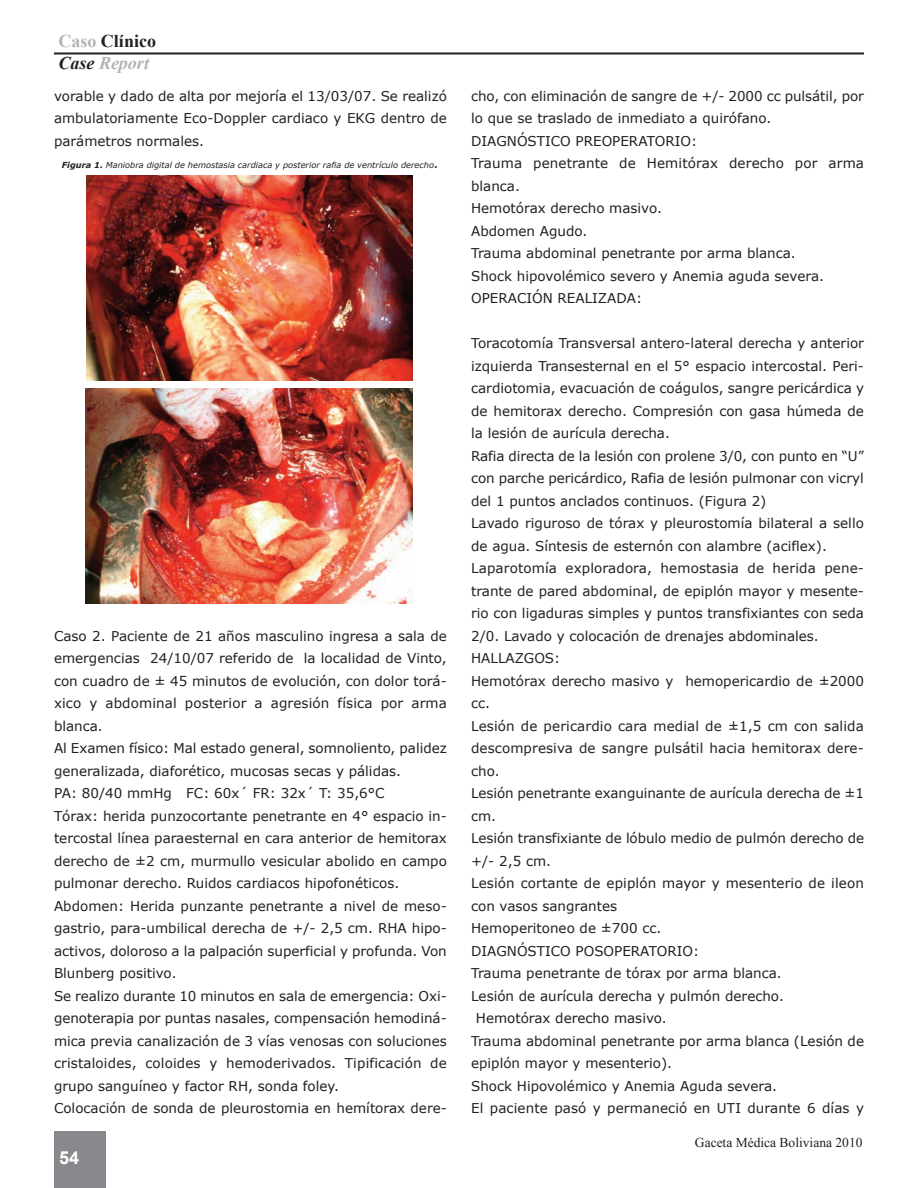
<style>
.page{position:relative;width:918px;height:1188px;background:#fff}
.page>*{position:absolute;margin:0;border:0;box-sizing:border-box;transform-origin:0 0}
.t1{font:700 18px/22.5px "Times New Roman";color:#231f20}
.t2{font:700 18px "Arial";color:#fff}
.t3{font:13.5px/22.5px "Verdana";color:#231f20}
.t4{font:13.5px "Times New Roman";color:#231f20}
.t5{font:italic 8.25px "Verdana";color:#231f20}
.s1{color:#b2b3b7}
.s2{font-style:italic}
.s3{font-style:italic;color:#b2b3b7}
.s4{font-weight:700}
.s5{font-size:13.5px}
</style>
<div class="page">
<hr style="left:54px;top:52px;width:810px;height:2px;background:#231f20">
<hr style="left:54px;top:54px;width:810px;height:1px;background:#231f20">
<div style="left:54px;top:1131px;width:51px;height:57px;background:#87898c"></div>
<img style="left:86px;top:176px;width:327px;height:205px">
<img style="left:86px;top:389px;width:327px;height:215px">
<h1 class="t1" style="left:58px;top:29px;width:99px"><span class="s1">Caso</span> Clínico<br><span class="s2">Case</span> <span class="s3">Report</span></h1>
<p class="t3" style="left:54px;top:84px;width:394px;text-align:justify">vorable y dado de alta por mejoría el 13/03/07. Se realizó ambulatoriamente Eco-Doppler cardiaco y EKG dentro de parámetros normales.</p>
<p class="t5" style="left:62px;top:160px;width:379px"><span class="s4">Figura 1.</span> Maniobra digital de hemostasia cardiaca y posterior rafia de ventrículo derecho<span class="s5">.</span></p>
<p class="t3" style="left:54px;top:624px;width:394px">Caso 2. Paciente de 21 años masculino ingresa a sala de emergencias 24/10/07 referido de la localidad de Vinto, con cuadro de ± 45 minutos de evolución, con dolor torá&shy;xico y abdominal posterior a agresión física por arma blanca.<br>Al Examen físico: Mal estado general, somnoliento, palidez generalizada, diaforético, mucosas secas y pálidas.<br>PA: 80/40 mmHg FC: 60x´ FR: 32x´ T: 35,6°C<br>Tórax: herida punzocortante penetrante en 4° espacio in&shy;tercostal línea paraesternal en cara anterior de hemitorax derecho de ±2 cm, murmullo vesicular abolido en campo pulmonar derecho. Ruidos cardiacos hipofonéticos.<br>Abdomen: Herida punzante penetrante a nivel de meso&shy;gastrio, para-umbilical derecha de +/- 2,5 cm. RHA hipo&shy;activos, doloroso a la palpación superficial y profunda. Von Blunberg positivo.<br>Se realizo durante 10 minutos en sala de emergencia: Oxi&shy;genoterapia por puntas nasales, compensación hemodiná&shy;mica previa canalización de 3 vías venosas con soluciones cristaloides, coloides y hemoderivados. Tipificación de grupo sanguíneo y factor RH, sonda foley.<br>Colocación de sonda de pleurostomia en hemítorax dere-</p>
<h1 class="t2" style="left:59px;top:1147px;width:22px">54</h1>
<p class="t3" style="left:471px;top:84px;width:394px">cho, con eliminación de sangre de +/- 2000 cc pulsátil, por lo que se traslado de inmediato a quirófano.<br>DIAGNÓSTICO PREOPERATORIO:<br>Trauma penetrante de Hemitórax derecho por arma blanca.<br>Hemotórax derecho masivo.<br>Abdomen Agudo.<br>Trauma abdominal penetrante por arma blanca.<br>Shock hipovolémico severo y Anemia aguda severa.<br>OPERACIÓN REALIZADA:</p>
<p class="t3" style="left:471px;top:332px;width:394px">Toracotomía Transversal antero-lateral derecha y anterior</p>
<p class="t3" style="left:471px;top:354px;width:394px">izquierda Transesternal en el 5° espacio intercostal. Peri-</p>
<p class="t3" style="left:471px;top:377px;width:394px">cardiotomia, evacuación de coágulos, sangre pericárdica y</p>
<p class="t3" style="left:471px;top:399px;width:394px">de hemitorax derecho. Compresión con gasa húmeda de</p>
<p class="t3" style="left:471px;top:422px;width:200px">la lesión de aurícula derecha.</p>
<p class="t3" style="left:471px;top:444px;width:394px">Rafia directa de la lesión con prolene 3/0, con punto en “U”</p>
<p class="t3" style="left:471px;top:467px;width:394px">con parche pericárdico, Rafia de lesión pulmonar con vicryl</p>
<p class="t3" style="left:471px;top:489px;width:297px">del 1 puntos anclados continuos. (Figura 2)</p>
<p class="t3" style="left:471px;top:512px;width:394px">Lavado riguroso de tórax y pleurostomía bilateral a sello</p>
<p class="t3" style="left:471px;top:534px;width:357px">de agua. Síntesis de esternón con alambre (aciflex).</p>
<p class="t3" style="left:471px;top:557px;width:394px">Laparotomía exploradora, hemostasia de herida pene-</p>
<p class="t3" style="left:471px;top:579px;width:394px">trante de pared abdominal, de epiplón mayor y mesente-</p>
<p class="t3" style="left:471px;top:602px;width:394px">rio con ligaduras simples y puntos transfixiantes con seda</p>
<p class="t3" style="left:471px;top:624px;width:349px">2/0. Lavado y colocación de drenajes abdominales.</p>
<p class="t3" style="left:471px;top:647px;width:91px">HALLAZGOS:</p>
<p class="t3" style="left:471px;top:669px;width:394px">Hemotórax derecho masivo y hemopericardio de ±2000</p>
<p class="t3" style="left:471px;top:692px;width:20px">cc.</p>
<p class="t3" style="left:471px;top:714px;width:394px">Lesión de pericardio cara medial de ±1,5 cm con salida</p>
<p class="t3" style="left:471px;top:737px;width:394px">descompresiva de sangre pulsátil hacia hemitorax dere-</p>
<p class="t3" style="left:471px;top:759px;width:30px">cho.</p>
<p class="t3" style="left:471px;top:782px;width:394px">Lesión penetrante exanguinante de aurícula derecha de ±1</p>
<p class="t3" style="left:471px;top:804px;width:27px">cm.</p>
<p class="t3" style="left:471px;top:827px;width:394px">Lesión transfixiante de lóbulo medio de pulmón derecho de</p>
<p class="t3" style="left:471px;top:849px;width:81px">+/- 2,5 cm.</p>
<p class="t3" style="left:471px;top:872px;width:394px">Lesión cortante de epiplón mayor y mesenterio de ileon</p>
<p class="t3" style="left:471px;top:894px;width:148px">con vasos sangrantes</p>
<p class="t3" style="left:471px;top:917px;width:192px">Hemoperitoneo de ±700 cc.</p>
<p class="t3" style="left:471px;top:939px;width:230px">DIAGNÓSTICO POSOPERATORIO:</p>
<p class="t3" style="left:471px;top:962px;width:312px">Trauma penetrante de tórax por arma blanca.</p>
<p class="t3" style="left:471px;top:984px;width:314px">Lesión de aurícula derecha y pulmón derecho.</p>
<p class="t3" style="left:476px;top:1007px;width:193px">Hemotórax derecho masivo.</p>
<p class="t3" style="left:471px;top:1029px;width:394px">Trauma abdominal penetrante por arma blanca (Lesión de</p>
<p class="t3" style="left:471px;top:1052px;width:203px">epiplón mayor y mesenterio).</p>
<p class="t3" style="left:471px;top:1074px;width:307px">Shock Hipovolémico y Anemia Aguda severa.</p>
<p class="t3" style="left:471px;top:1097px;width:394px">El paciente pasó y permaneció en UTI durante 6 días y</p>
<p class="t4" style="left:695px;top:1135px;width:169px">Gaceta Médica Boliviana 2010</p>
</div>
